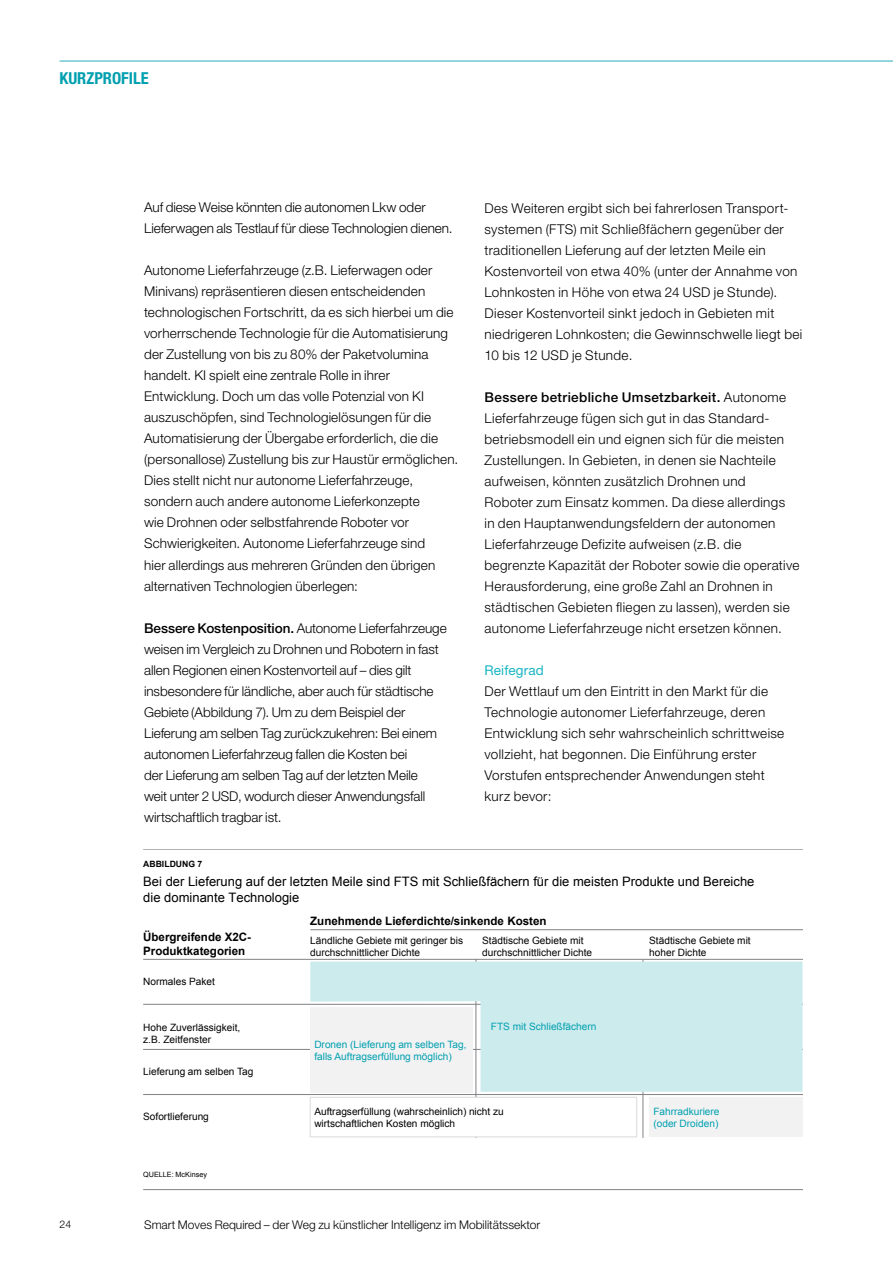
<style>
.page{position:relative;width:893px;height:1263px;background:#fff}
.page>*{position:absolute;margin:0;border:0;box-sizing:border-box;transform-origin:0 0}
.t1{font:700 condensed 16.5px "Helvetica Neue LT Std";color:#00a0af}
.t2{font:300 13.5px/21px "Helvetica Neue LT Std";letter-spacing:.015em;color:#000}
.t3{font:300 13.5px/21px "Helvetica Neue LT Std";letter-spacing:-.005em;color:#000}
.t4{font:13.5px "Helvetica Neue LT Std";letter-spacing:.01em;color:#19b5c2}
.t5{font:13.05px/15.6px "Arial";color:#000}
.t6{font:300 12px "Helvetica Neue LT Std";color:#000}
.t7{font:700 11.55px/13.8px "Arial";color:#000}
.t8{font:300 10.5px "Helvetica Neue LT Std";color:#000}
.t9{font:10.05px/12.1px "Arial";color:#000}
.t10{font:10.05px/12.1px "Arial";color:#00a0af}
.t11{font:700 8.7px "Arial";color:#000}
.t12{font:7.2px "Arial";color:#000}
.s1{font-weight:500}
</style>
<div class="page">
<hr style="left:143px;top:1189px;width:659px;height:1px;background:#808285">
<hr style="left:143px;top:849px;width:659px;height:1px;background:#808285">
<hr style="left:476px;top:959px;width:1px;height:179px;background:#808285">
<hr style="left:643px;top:959px;width:1px;height:179px;background:#808285">
<div style="left:649px;top:1097px;width:153px;height:40px;background:#f2f2f3"></div>
<hr style="left:143px;top:959px;width:659px;height:1px;background:#808285">
<hr style="left:143px;top:1004px;width:659px;height:1px;background:#808285">
<hr style="left:143px;top:1049px;width:659px;height:1px;background:#808285">
<hr style="left:143px;top:1094px;width:659px;height:1px;background:#808285">
<div style="left:310px;top:1097px;width:327px;height:40px;background:#fff"></div>
<div style="left:310px;top:1097px;width:327px;height:40px;border:1px solid #dcddde"></div>
<hr style="left:310px;top:929px;width:492px;height:1px;background:#808285">
<svg style="left:310px;top:961px;width:492px;height:131px;fill:#ccebed"></svg>
<p class="t1" style="left:60px;top:68px;width:91px">KURZPROFILE</p>
<p class="t3" style="left:144px;top:197px;width:310px">Auf diese Weise könnten die autonomen Lkw oder<br>Lieferwagen als Testlauf für diese Technologien dienen.</p>
<p class="t2" style="left:144px;top:260px;width:316px">Autonome Lieferfahrzeuge (z.B. Lieferwagen oder Minivans) repräsentieren diesen entscheidenden technologischen Fortschritt, da es sich hierbei um die vorherrschende Technologie für die Automatisierung der Zustellung von bis zu 80% der Paketvolumina handelt. KI spielt eine zentrale Rolle in ihrer Entwicklung. Doch um das volle Potenzial von KI auszuschöpfen, sind Technologielösungen für die Automatisierung der Übergabe erforderlich, die die (personallose) Zustellung bis zur Haustür ermöglichen.<br>Dies stellt nicht nur autonome Lieferfahrzeuge, sondern auch andere autonome Lieferkonzepte<br>wie Drohnen oder selbstfahrende Roboter vor Schwierigkeiten. Autonome Lieferfahrzeuge sind<br>hier allerdings aus mehreren Gründen den übrigen alternativen Technologien überlegen:</p>
<p class="t3" style="left:144px;top:617px;width:304px"><span class="s1">Bessere Kostenposition.</span> Autonome Lieferfahrzeuge weisen im Vergleich zu Drohnen und Robotern in fast allen Regionen einen Kostenvorteil auf – dies gilt insbesondere für ländliche, aber auch für städtische Gebiete (Abbildung 7). Um zu dem Beispiel der Lieferung am selben Tag zurückzukehren: Bei einem autonomen Lieferfahrzeug fallen die Kosten bei<br>der Lieferung am selben Tag auf der letzten Meile<br>weit unter 2 USD, wodurch dieser Anwendungsfall wirtschaftlich tragbar ist.</p>
<p class="t11" style="left:143px;top:858px;width:61px">ABBILDUNG 7</p>
<p class="t2" style="left:484px;top:197px;width:319px">Des Weiteren ergibt sich bei fahrerlosen Transport&shy;systemen (FTS) mit Schließfächern gegenüber der traditionellen Lieferung auf der letzten Meile ein Kostenvorteil von etwa 40% (unter der Annahme von Lohnkosten in Höhe von etwa 24 USD je Stunde).<br>Dieser Kostenvorteil sinkt jedoch in Gebieten mit niedrigeren Lohnkosten; die Gewinnschwelle liegt bei 10 bis 12 USD je Stunde.</p>
<p class="t2" style="left:484px;top:386px;width:316px"><span class="s1">Bessere betriebliche Umsetzbarkeit.</span> Autonome Lieferfahrzeuge fügen sich gut in das Standard&shy;betriebsmodell ein und eignen sich für die meisten Zustellungen. In Gebieten, in denen sie Nachteile aufweisen, könnten zusätzlich Drohnen und<br>Roboter zum Einsatz kommen. Da diese allerdings<br>in den Hauptanwendungsfeldern der autonomen Lieferfahrzeuge Defizite aufweisen (z.B. die begrenzte Kapazität der Roboter sowie die operative Herausforderung, eine große Zahl an Drohnen in städtischen Gebieten fliegen zu lassen), werden sie autonome Lieferfahrzeuge nicht ersetzen können.</p>
<p class="t4" style="left:484px;top:662px;width:61px">Reifegrad</p>
<p class="t2" style="left:484px;top:680px;width:301px">Der Wettlauf um den Eintritt in den Markt für die Technologie autonomer Lieferfahrzeuge, deren Entwicklung sich sehr wahrscheinlich schrittweise vollzieht, hat begonnen. Die Einführung erster Vorstufen entsprechender Anwendungen steht kurz bevor:</p>
<p class="t5" style="left:143px;top:874px;width:613px">Bei der Lieferung auf der letzten Meile sind FTS mit Schließfächern für die meisten Produkte und Bereiche die dominante Technologie</p>
<p class="t7" style="left:310px;top:914px;width:238px">Zunehmende Lieferdichte/sinkende Kosten</p>
<p class="t9" style="left:310px;top:934px;width:154px">Ländliche Gebiete mit geringer bis durchschnittlicher Dichte</p>
<p class="t9" style="left:482px;top:934px;width:111px">Städtische Gebiete mit durchschnittlicher Dichte</p>
<p class="t7" style="left:143px;top:930px;width:109px">Übergreifende X2C-<br>Produktkategorien</p>
<p class="t9" style="left:649px;top:934px;width:103px">Städtische Gebiete mit hoher Dichte</p>
<p class="t9" style="left:143px;top:975px;width:73px">Normales Paket</p>
<p class="t9" style="left:143px;top:1021px;width:99px">Hohe Zuverlässigkeit, z.B. Zeitfenster</p>
<p class="t9" style="left:143px;top:1066px;width:112px">Lieferung am selben Tag</p>
<p class="t9" style="left:143px;top:1111px;width:67px">Sofortlieferung</p>
<p class="t10" style="left:653px;top:1105px;width:68px">Fahrradkuriere (oder Droiden)</p>
<p class="t10" style="left:491px;top:1020px;width:107px">FTS mit Schließfächern</p>
<p class="t10" style="left:314px;top:1038px;width:154px">Dronen (Lieferung am selben Tag, falls Auftragserfüllung möglich)</p>
<p class="t9" style="left:314px;top:1105px;width:191px">Auftragserfüllung (wahrscheinlich) nicht zu wirtschaftlichen Kosten möglich</p>
<p class="t12" style="left:143px;top:1169px;width:65px">QUELLE: McKinsey</p>
<p class="t8" style="left:60px;top:1218px;width:13px">24</p>
<p class="t6" style="left:144px;top:1217px;width:398px">Smart Moves Required – der Weg zu künstlicher Intelligenz im Mobilitätssektor</p>
</div>
